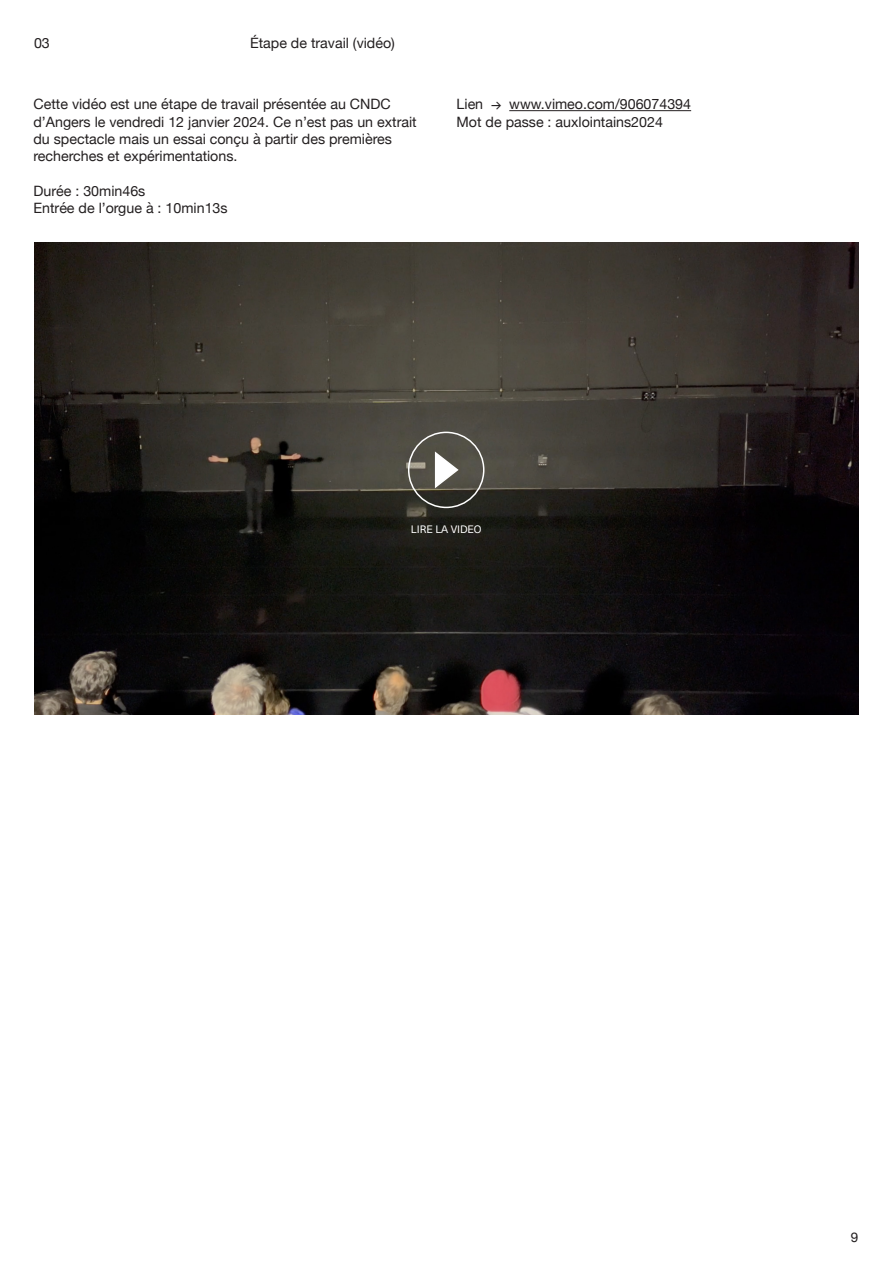
<style>
.page{position:relative;width:893px;height:1263px;background:#fff}
.page>*{position:absolute;margin:0;border:0;box-sizing:border-box;transform-origin:0 0}
.t1{font:14.25px/17.2px "Helvetica Neue";color:#231f20}
.t2{font:13.5px "Helvetica Neue";color:#231f20}
.t3{font:10.5px "Neue Haas Unica Pro";color:#fff}
.s1{font-family:"Suisse Intl";font-size:12.75px}
</style>
<div class="page">
<img style="left:35px;top:243px;width:824px;height:471px">
<div style="left:408px;top:432px;width:76px;height:76px;border:2px solid #fff;border-radius:50%"></div>
<svg style="left:434px;top:450px;width:25px;height:40px"></svg>
<hr style="left:509px;top:110px;width:182px;height:1px;background:#231f20">
<p class="t1" style="left:34px;top:34px;width:17px">03</p>
<p class="t1" style="left:250px;top:34px;width:146px">Étape de travail (vidéo)</p>
<p class="t1" style="left:33px;top:95px;width:385px">Cette vidéo est une étape de travail présentée au CNDC d’Angers le vendredi 12 janvier 2024. Ce n’est pas un extrait du spectacle mais un essai conçu à partir des premières recherches et expérimentations.</p>
<p class="t1" style="left:33px;top:182px;width:196px">Durée : 30min46s<br>Entrée de l’orgue à : 10min13s</p>
<p class="t1" style="left:457px;top:95px;width:236px">Lien <span class="s1">→</span> www.vimeo.com/906074394<br>Mot de passe : auxlointains2024</p>
<p class="t3" style="left:411px;top:521px;width:72px">LIRE LA VIDEO</p>
<p class="t2" style="left:851px;top:1229px;width:9px">9</p>
</div>
